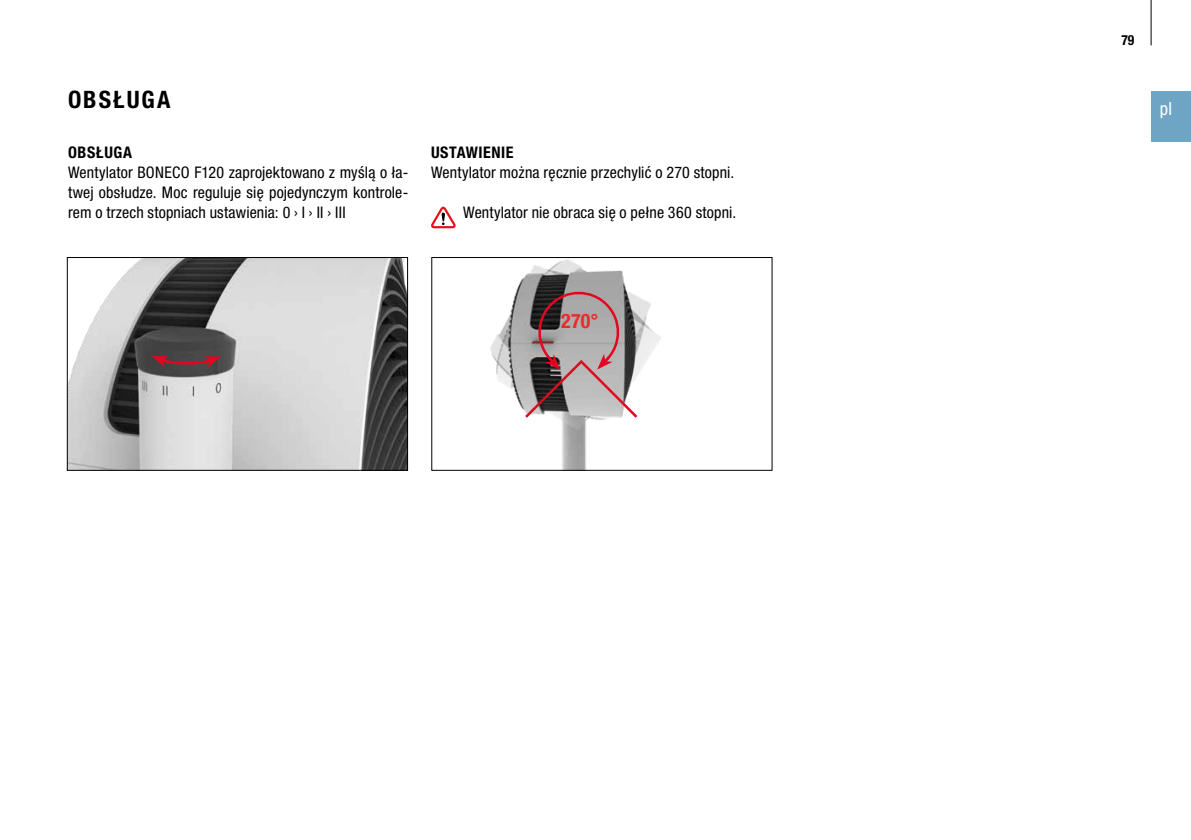
<style>
.page{position:relative;width:1191px;height:840px;background:#fff}
.page>*{position:absolute;margin:0;border:0;box-sizing:border-box;transform-origin:0 0}
.t1{font:700 condensed 24px "Helvetica Neue LTW1 G";letter-spacing:.085em;color:#000}
.t2{font:700 condensed 20px "Helvetica Neue LTW1 G";color:#e62d2b}
.t3{font:condensed 18px "Helvetica Neue LTW1 G";color:#fff}
.t4{font:condensed 16px/20px "Helvetica Neue LTW1 G";letter-spacing:.01em;color:#000;text-align:justify}
.t5{font:700 condensed 16px "Helvetica Neue LTW1 G";letter-spacing:.035em;color:#000}
.t6{font:700 condensed 14px "Helvetica Neue LTW1 G";color:#000;scale:.96 1}
</style>
<div class="page">
<div style="left:1151px;top:91px;width:40px;height:51px;background:#6ea5c4"></div>
<hr style="left:1150px;top:0;width:1px;height:45px;background:#000">
<svg style="left:431px;top:206px;width:24px;height:22px"></svg>
<img style="left:69px;top:259px;width:337px;height:209px">
<div style="left:67px;top:257px;width:341px;height:213px;border:1px solid #000"></div>
<svg style="left:152px;top:356px;width:69px;height:11px"></svg>
<img style="left:490px;top:260px;width:170px;height:208px">
<div style="left:431px;top:257px;width:341px;height:213px;border:1px solid #000"></div>
<svg style="left:522px;top:285px;width:118px;height:135px;background:#9d8f91"></svg>
<h1 class="t1" style="left:68px;top:85px;width:104px">OBSŁUGA</h1>
<p class="t5" style="left:68px;top:142px;width:66px">OBSŁUGA</p>
<p class="t4" style="left:68px;top:162px;width:342px">Wentylator BONECO F120 zaprojektowano z myślą o ła&shy;twej obsłudze. Moc reguluje się pojedynczym kontrole&shy;rem o trzech stopniach ustawienia: 0 › I › II › III</p>
<p class="t5" style="left:431px;top:142px;width:84px">USTAWIENIE</p>
<p class="t4" style="left:431px;top:162px;width:305px">Wentylator można ręcznie przechylić o 270 stopni.</p>
<p class="t4" style="left:463px;top:202px;width:274px">Wentylator nie obraca się o pełne 360 stopni.</p>
<p class="t2" style="left:561px;top:309px;width:39px">270°</p>
<p class="t6" style="left:1121px;top:32px;width:15px">79</p>
<p class="t3" style="left:1159px;top:98px;width:14px">pl</p>
</div>
